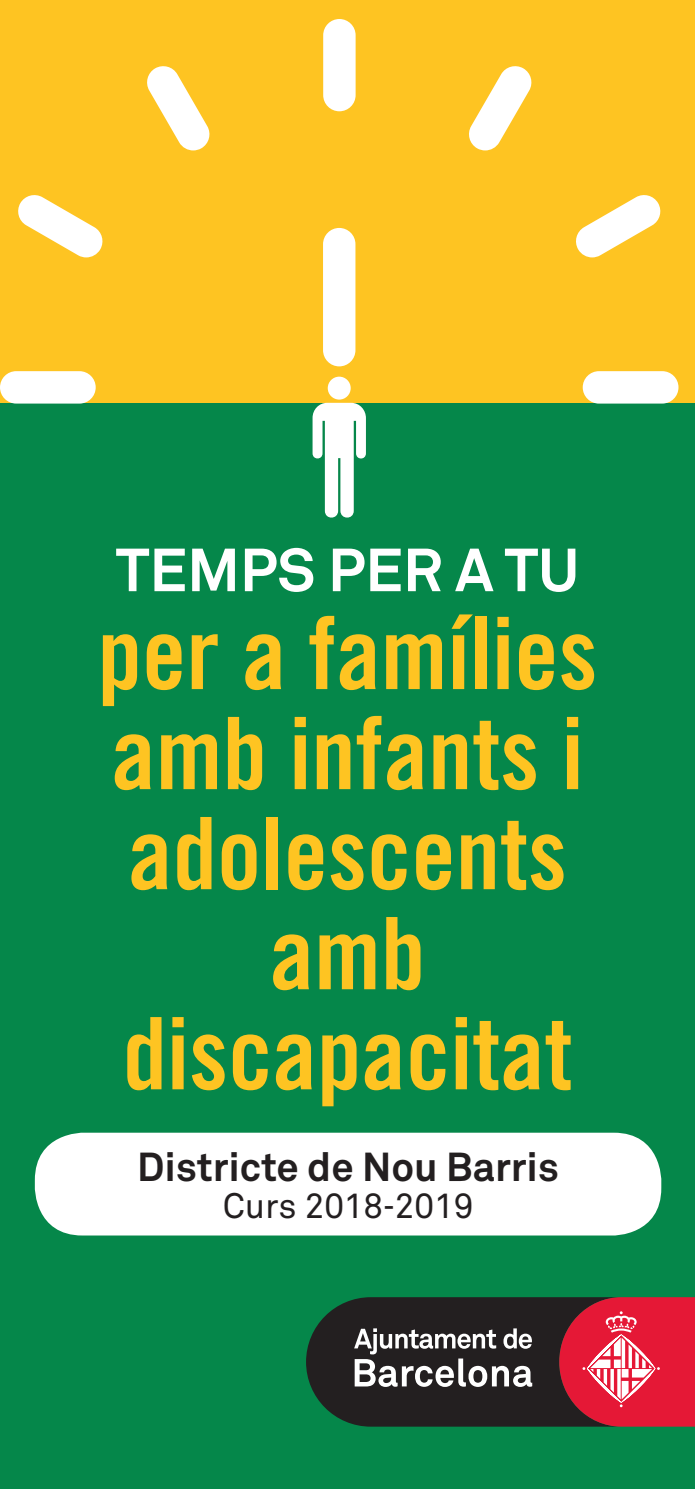
<style>
.page{position:relative;width:695px;height:1489px;background:#fff}
.page>*{position:absolute;margin:0;border:0;box-sizing:border-box;transform-origin:0 0}
.t1{font:100px/100px "Trade Gothic LT Std Bd Cn 20";color:#fec422;text-align:center}
.t2{font:700 60px "Akkurat Pro";color:#fff}
.t3{font:700 40px "Akkurat Pro";color:#231f20}
.t4{font:35px "Akkurat Pro";color:#231f20}
</style>
<div class="page">
<div style="left:0;top:0;width:694px;height:1488px;background:#05874a"></div>
<div style="left:0;top:0;width:694px;height:403px;background:#fec422"></div>
<svg style="left:306px;top:1297px;width:388px;height:129px;background:#6e393f"></svg>
<svg style="left:18px;top:195px;width:85px;height:62px"></svg>
<div style="left:323px;top:19px;width:32px;height:92px;background:#fff;border-radius:16px"></div>
<svg style="left:147px;top:66px;width:63px;height:84px"></svg>
<div style="left:0;top:371px;width:96px;height:32px;background:#fff;border-radius:16px"></div>
<svg style="left:576px;top:195px;width:85px;height:62px"></svg>
<div style="left:582px;top:371px;width:96px;height:32px;background:#fff;border-radius:16px"></div>
<svg style="left:469px;top:66px;width:63px;height:84px"></svg>
<svg style="left:312px;top:403px;width:54px;height:115px"></svg>
<div style="left:328px;top:376px;width:22px;height:23px;background:#fff;border-radius:50%"></div>
<div style="left:323px;top:228px;width:32px;height:138px;background:#fff;border-radius:16px"></div>
<div style="left:35px;top:1132px;width:626px;height:103px;background:#fff;border-radius:48px"></div>
<p class="t2" style="left:116px;top:532px;width:465px">TEMPS PER A TU</p>
<p class="t1" style="left:97px;top:602px;width:501px">per a famílies amb infants i adolescents amb discapacitat</p>
<p class="t3" style="left:137px;top:1141px;width:423px">Districte de Nou Barris</p>
<p class="t4" style="left:223px;top:1185px;width:252px">Curs 2018-2019</p>
</div>
